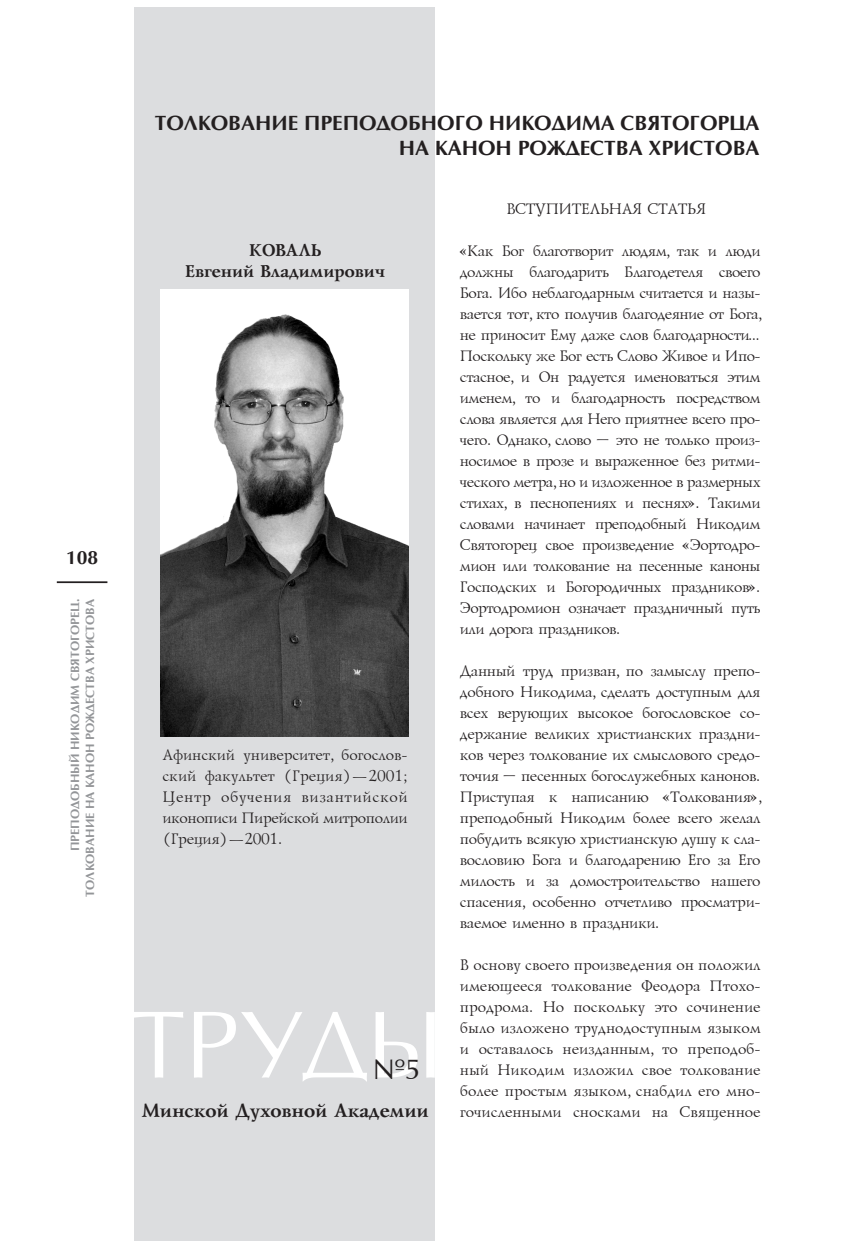
<style>
.page{position:relative;width:844px;height:1241px;background:#fff}
.page>*{position:absolute;margin:0;border:0;box-sizing:border-box;transform-origin:0 0}
.t1{font:96.08px "Optima";color:#fff}
.t2{font:28.53px "Optima";color:#231f20}
.t3{font:700 21px "Optima";color:#231f20}
.t4{font:700 19.25px "Lazurski";color:#231f20}
.t5{font:700 19.25px "Optima";color:#231f20}
.t6{font:700 17.5px/21px "Lazurski";color:#231f20}
.t7{font:15.75px/21px "Lazurski";letter-spacing:-.01em;color:#231f20;text-align:justify}
.t8{font:700 12.25px/14.7px "Optima";color:#939598;text-align:right}
</style>
<div class="page">
<hr style="left:57px;top:581px;width:50px;height:2px;background:#231f20">
<div style="left:134px;top:7px;width:300px;height:1233px;background:#dcdddf"></div>
<img style="left:160px;top:290px;width:249px;height:446px">
<p class="t5" style="left:66px;top:547px;width:34px">108</p>
<p class="t8" style="left:68px;top:896px;width:299px;rotate:-90deg">Преподобн ый Ни кодим Святогорец.<br>Толко вание на канон Рождества Христо ва</p>
<h3 class="t3" style="left:155px;top:111px;width:102px">Толко вание</h3>
<h3 class="t3" style="left:304px;top:111px;width:16px">преподобно</h3>
<h3 class="t3" style="left:454px;top:111px;width:96px">го ни коди</h3>
<h3 class="t3" style="left:582px;top:111px;width:175px">ма свято горца</h3>
<h3 class="t3" style="left:398px;top:136px;width:66px">на канон</h3>
<h3 class="t3" style="left:517px;top:136px;width:15px">Рождес</h3>
<h3 class="t3" style="left:604px;top:136px;width:72px">тва Хрис</h3>
<h3 class="t3" style="left:703px;top:136px;width:54px">то ва</h3>
<p class="t6" style="left:248px;top:240px;width:26px">Ковал</p>
<p class="t6" style="left:184px;top:240px;width:201px;text-indent:125px">ь<br>Евгений Владимирович</p>
<p class="t7" style="left:162px;top:745px;width:246px">Афинский университет, богослов&shy;ский факультет (Греция)—2001; Центр обучения византийской иконописи Пирейской митрополии (Греция)—2001.</p>
<h1 class="t1" style="left:132px;top:995px;width:62px">ТРУДЫ</h1>
<h2 class="t2" style="left:373px;top:1054px;width:49px">N№5</h2>
<p class="t4" style="left:141px;top:1100px;width:289px">Минской Духовной Академии</p>
<p class="t7" style="left:505px;top:199px;width:201px">ВСТУПИТЕЛЬНАЯ СТАТЬЯ</p>
<p class="t7" style="left:459px;top:241px;width:304px;text-align:left">«Как Бог благотворит людям, так и люди должны благодарить Благодетеля своего Бога. Ибо неблагодарным считается и назы&shy;вается тот, кто получив благодеяние от Бога, не приносит Ему даже слов благодарности… Поскольку же Бог есть Слово Живое и Ипо&shy;стасное, и Он радуется именоваться этим именем, то и благодарность посредством слова является для Него приятнее всего про&shy;чего. Однако, слово – это не только произ&shy;носимое в прозе и выраженное без ритми&shy;ческого метра, но и изложенное в размерных стихах, в песнопениях и песнях». Такими словами начинает преподобный Никодим Святогорец свое произведение «Эортодро&shy;мион или толкование на песенные каноны Господских и Богородичных праздников».<br>Эортодромион означает праздничный путь или дорога праздников.</p>
<p class="t7" style="left:459px;top:661px;width:304px;text-align:left">Данный труд призван, по замыслу препо&shy;добного Никодима, сделать доступным для всех верующих высокое богословское со&shy;держание великих христианских праздни&shy;ков через толкование их смыслового средо&shy;точия – песенных богослужебных канонов.<br>Приступая к написанию «Толкования», преподобный Никодим более всего желал побудить всякую христианскую душу к сла&shy;вословию Бога и благодарению Его за Его милость и за домостроительство нашего спасения, особенно отчетливо просматри&shy;ваемое именно в праздники.</p>
<p class="t7" style="left:459px;top:954px;width:302px">В основу своего произведения он положил имеющееся толкование Феодора Птохо&shy;продрома. Но поскольку это сочинение было изложено труднодоступным языком и оставалось неизданным, то преподоб&shy;ный Никодим изложил свое толкование более простым языком, снабдил его мно&shy;гочисленными сносками на Священное</p>
</div>
